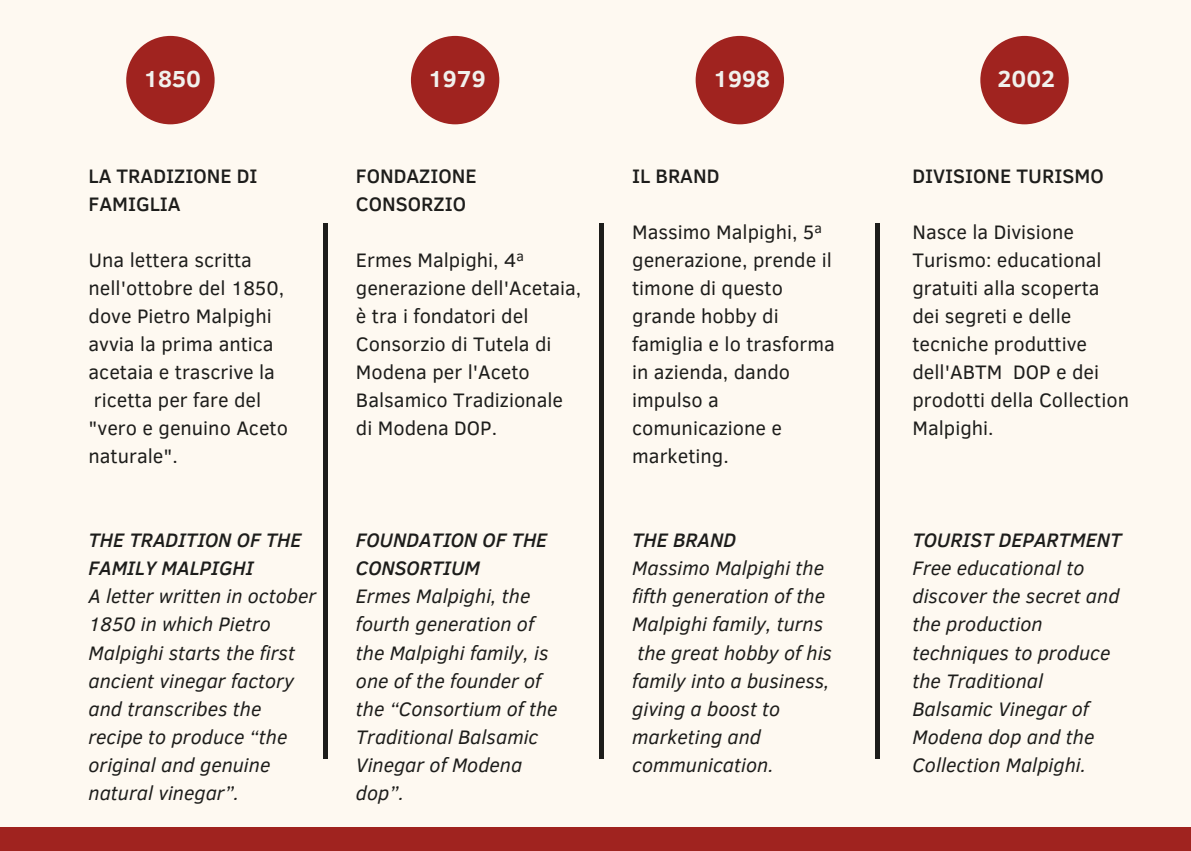
<style>
.page{position:relative;width:1191px;height:851px;background:#fff}
.page>*{position:absolute;margin:0;border:0;box-sizing:border-box;transform-origin:0 0}
.t1{font:700 23.8px "Clear Sans";color:#f1f1ed}
.t2{font:italic 20px/28px "Clear Sans";color:#1d1d1b}
.t3{font:20px/28px "Clear Sans";color:#1d1d1b}
.t4{font:italic 500 20px/28px "Clear Sans";color:#1d1d1b}
.t5{font:500 20px/28px "Clear Sans";color:#1d1d1b}
</style>
<div class="page">
<div style="left:0;top:0;width:1191px;height:850px;background:#fef9f1"></div>
<div style="left:126px;top:36px;width:89px;height:88px;background:#a0231f;border-radius:50%"></div>
<div style="left:411px;top:36px;width:88px;height:88px;background:#a0231f;border-radius:50%"></div>
<div style="left:695px;top:36px;width:89px;height:88px;background:#a0231f;border-radius:50%"></div>
<div style="left:980px;top:36px;width:88px;height:88px;background:#a0231f;border-radius:50%"></div>
<div style="left:323px;top:223px;width:5px;height:535px;background:#1d1d1b"></div>
<hr style="left:599px;top:223px;width:4px;height:535px;background:#1d1d1b">
<hr style="left:875px;top:223px;width:4px;height:535px;background:#1d1d1b">
<div style="left:0;top:827px;width:1191px;height:23px;background:#a0231f"></div>
<p class="t1" style="left:143px;top:62px;width:59px">1850</p>
<p class="t1" style="left:428px;top:62px;width:59px">1979</p>
<p class="t1" style="left:713px;top:62px;width:58px">1998</p>
<p class="t1" style="left:997px;top:62px;width:59px">2002</p>
<p class="t5" style="left:89px;top:162px;width:170px">LA TRADIZIONE DI<br>FAMIGLIA</p>
<p class="t3" style="left:89px;top:246px;width:201px">Una lettera scritta nell'ottobre del 1850, dove Pietro Malpighi avvia la prima antica acetaia e trascrive la ricetta per fare del "vero e genuino Aceto naturale".</p>
<p class="t4" style="left:89px;top:526px;width:214px">THE TRADITION OF THE<br>FAMILY MALPIGHI</p>
<p class="t2" style="left:89px;top:582px;width:229px">A letter written in october<br>1850 in which Pietro<br>Malpighi starts the first ancient vinegar factory and transcribes the recipe to produce “the original and genuine natural vinegar”.</p>
<p class="t5" style="left:356px;top:162px;width:122px">FONDAZIONE<br>CONSORZIO</p>
<p class="t3" style="left:356px;top:246px;width:227px">Ermes Malpighi, 4<sup>a </sup>generazione dell'Acetaia, è tra i fondatori del<br>Consorzio di Tutela di<br>Modena per l'Aceto<br>Balsamico Tradizionale di Modena DOP.</p>
<p class="t4" style="left:356px;top:526px;width:193px">FOUNDATION OF THE<br>CONSORTIUM</p>
<p class="t2" style="left:356px;top:582px;width:203px">Ermes Malpighi, the fourth generation of the Malpighi family, is one of the founder of the “Consortium of the<br>Traditional Balsamic<br>Vinegar of Modena dop”.</p>
<p class="t5" style="left:632px;top:162px;width:89px">IL BRAND</p>
<p class="t3" style="left:632px;top:218px;width:204px">Massimo Malpighi, 5<sup>a </sup>generazione, prende il timone di questo grande hobby di famiglia e lo trasforma in azienda, dando impulso a comunicazione e marketing.</p>
<p class="t4" style="left:632px;top:526px;width:105px">THE BRAND</p>
<p class="t2" style="left:632px;top:554px;width:201px">Massimo Malpighi the fifth generation of the<br>Malpighi family, turns the great hobby of his family into a business, giving a boost to marketing and communication.</p>
<p class="t5" style="left:912px;top:162px;width:193px">DIVISIONE TURISMO</p>
<p class="t3" style="left:912px;top:218px;width:218px">Nasce la Divisione<br>Turismo: educational gratuiti alla scoperta dei segreti e delle tecniche produttive dell'ABTM DOP e dei prodotti della Collection<br>Malpighi.</p>
<p class="t4" style="left:912px;top:526px;width:210px">TOURIST DEPARTMENT</p>
<p class="t2" style="left:912px;top:554px;width:209px">Free educational to discover the secret and the production techniques to produce the Traditional<br>Balsamic Vinegar of<br>Modena dop and the<br>Collection Malpighi.</p>
</div>
